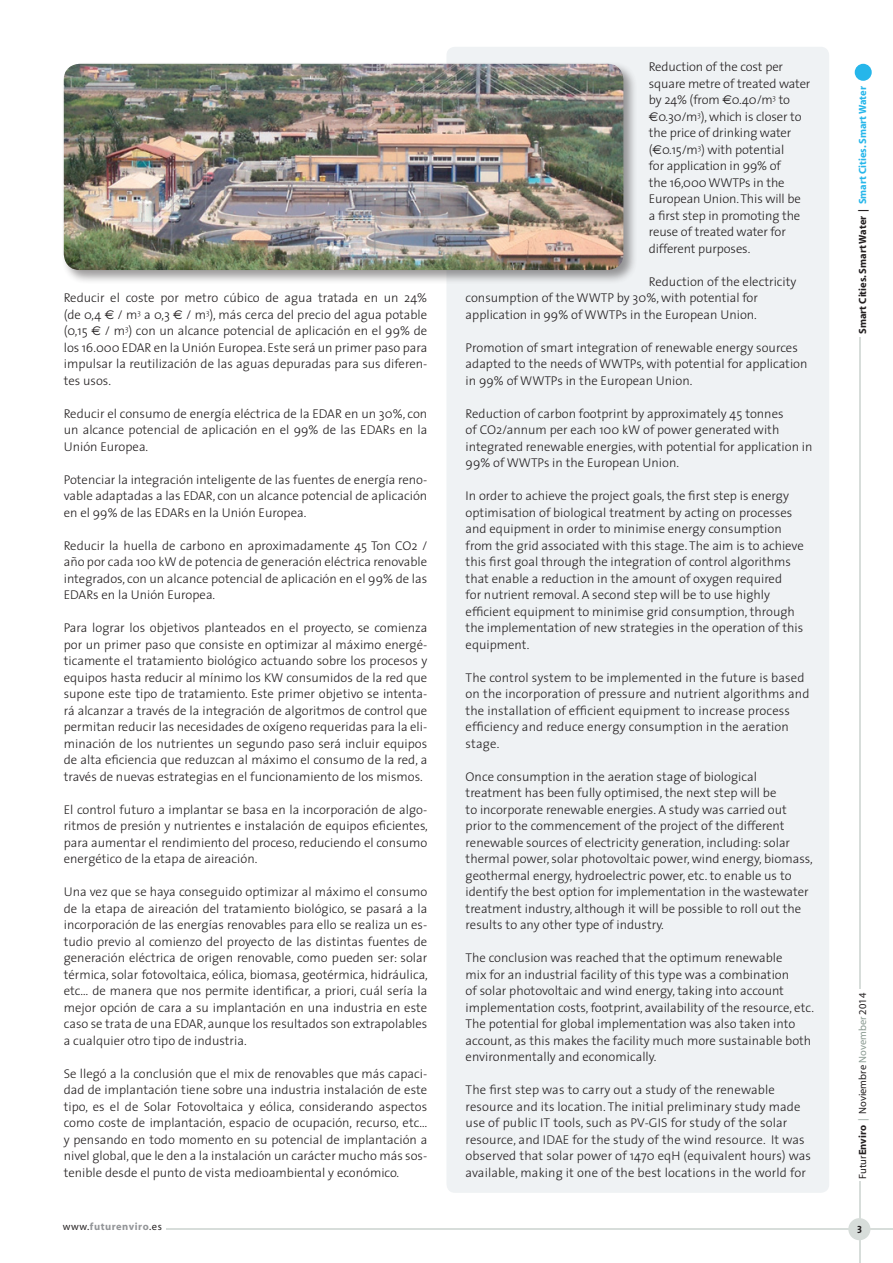
<style>
.page{position:relative;width:893px;height:1263px;background:#fff}
.page>*{position:absolute;margin:0;border:0;box-sizing:border-box;transform-origin:0 0}
.Texto_ingles{font:300 12.75px/16.5px "The Sans";color:#231f20}
.Texto{font:300 12.75px/16.5px "The Sans";color:#231f20;text-align:justify}
.t1{font:700 10.5px "Myriad";color:#231f20}
.t2{font:10.5px "Myriad";color:#231f20}
.t3{font:700 10.5px "Myriad";letter-spacing:.05em;color:#939598}
.t4{font:10.5px "The Sans Bold Caps";color:#231f20}
.s1{font-family:"Euro Sans";font-weight:400}
.s2{color:#26b6ea}
.s3{font-weight:700}
.s4{color:#8b9b92}
.s5{font-weight:400;color:#231f20}
</style>
<div class="page">
<div style="left:446px;top:47px;width:383px;height:1146px;background:#eff2f4;border-radius:9px"></div>
<div style="left:61px;top:61px;width:577px;height:224px;background:#231f20;opacity:.45"></div>
<img style="left:64px;top:64px;width:559px;height:206px">
<div style="left:855px;top:64px;width:17px;height:17px;background:#26b6ea;border-radius:50%"></div>
<hr style="left:859px;top:338px;width:1px;height:650px;background:#d7ddda">
<hr style="left:166px;top:1228px;width:727px;height:2px;background:#d7ddda">
<hr style="left:859px;top:1181px;width:1px;height:82px;background:#d7ddda">
<div style="left:848px;top:1218px;width:22px;height:22px;background:#d7ddda;border-radius:50%"></div>
<p class="Texto" style="left:64px;top:289px;width:365px">Reducir el coste por metro cúbico de agua tratada en un 24% (de 0,4 <span class="s1">€</span> / m<sup>3</sup> a 0,3 <span class="s1">€</span> / m<sup>3</sup>), más cerca del precio del agua potable (0,15 <span class="s1">€</span> / m<sup>3</sup>) con un alcance potencial de aplicación en el 99% de los 16.000 EDAR en la Unión Europea. Este será un primer paso para impulsar la reutilización de las aguas depuradas para sus diferen&shy;tes usos.</p>
<p class="Texto" style="left:64px;top:405px;width:365px">Reducir el consumo de energía eléctrica de la EDAR en un 30%, con un alcance potencial de aplicación en el 99% de las EDARs en la Unión Europea.</p>
<p class="Texto" style="left:64px;top:471px;width:365px">Potenciar la integración inteligente de las fuentes de energía reno&shy;vable adaptadas a las EDAR, con un alcance potencial de aplicación en el 99% de las EDARs en la Unión Europea.</p>
<p class="Texto" style="left:64px;top:537px;width:365px">Reducir la huella de carbono en aproximadamente 45 Ton CO2 / año por cada 100 kW de potencia de generación eléctrica renovable integrados, con un alcance potencial de aplicación en el 99% de las EDARs en la Unión Europea.</p>
<p class="Texto" style="left:64px;top:619px;width:365px">Para lograr los objetivos planteados en el proyecto, se comienza por un primer paso que consiste en optimizar al máximo energé&shy;ticamente el tratamiento biológico actuando sobre los procesos y equipos hasta reducir al mínimo los KW consumidos de la red que supone este tipo de tratamiento. Este primer objetivo se intenta&shy;rá alcanzar a través de la integración de algoritmos de control que permitan reducir las necesidades de oxígeno requeridas para la eli&shy;minación de los nutrientes un segundo paso será incluir equipos de alta eficiencia que reduzcan al máximo el consumo de la red, a través de nuevas estrategias en el funcionamiento de los mismos.</p>
<p class="Texto" style="left:64px;top:801px;width:366px">El control futuro a implantar se basa en la incorporación de algo&shy;ritmos de presión y nutrientes e instalación de equipos eficientes, para aumentar el rendimiento del proceso, reduciendo el consumo energético de la etapa de aireación.</p>
<p class="Texto" style="left:64px;top:883px;width:366px">Una vez que se haya conseguido optimizar al máximo el consumo de la etapa de aireación del tratamiento biológico, se pasará a la incorporación de las energías renovables para ello se realiza un es&shy;tudio previo al comienzo del proyecto de las distintas fuentes de generación eléctrica de origen renovable, como pueden ser: solar térmica, solar fotovoltaica, eólica, biomasa, geotérmica, hidráulica, etc… de manera que nos permite identificar, a priori, cuál sería la mejor opción de cara a su implantación en una industria en este caso se trata de una EDAR, aunque los resultados son extrapolables a cualquier otro tipo de industria.</p>
<p class="Texto" style="left:64px;top:1065px;width:365px">Se llegó a la conclusión que el mix de renovables que más capaci&shy;dad de implantación tiene sobre una industria instalación de este tipo, es el de Solar Fotovoltaica y eólica, considerando aspectos como coste de implantación, espacio de ocupación, recurso, etc… y pensando en todo momento en su potencial de implantación a nivel global, que le den a la instalación un carácter mucho más sos&shy;tenible desde el punto de vista medioambiental y económico.</p>
<p class="Texto_ingles" style="left:649px;top:58px;width:163px">Reduction of the cost per square metre of treated water by 24% (from <span class="s1">€</span>0.40/m<sup>3</sup> to <span class="s1">€</span>0.30/m<sup>3</sup>), which is closer to the price of drinking water (<span class="s1">€</span>0.15/m<sup>3</sup>) with potential<br>for application in 99% of<br>the 16,000 WWTPs in the<br>European Union. This will be a first step in promoting the reuse of treated water for different purposes.</p>
<p class="Texto_ingles" style="left:466px;top:273px;width:332px;text-indent:183px">Reduction of the electricity consumption of the WWTP by 30%, with potential for application in 99% of WWTPs in the European Union.</p>
<p class="Texto_ingles" style="left:466px;top:339px;width:343px">Promotion of smart integration of renewable energy sources adapted to the needs of WWTPs, with potential for application in 99% of WWTPs in the European Union.</p>
<p class="Texto_ingles" style="left:466px;top:405px;width:348px">Reduction of carbon footprint by approximately 45 tonnes<br>of CO2/annum per each 100 kW of power generated with integrated renewable energies, with potential for application in 99% of WWTPs in the European Union.</p>
<p class="Texto_ingles" style="left:466px;top:487px;width:340px">In order to achieve the project goals, the first step is energy optimisation of biological treatment by acting on processes and equipment in order to minimise energy consumption from the grid associated with this stage. The aim is to achieve this first goal through the integration of control algorithms that enable a reduction in the amount of oxygen required<br>for nutrient removal. A second step will be to use highly efficient equipment to minimise grid consumption, through the implementation of new strategies in the operation of this equipment.</p>
<p class="Texto_ingles" style="left:466px;top:669px;width:345px">The control system to be implemented in the future is based on the incorporation of pressure and nutrient algorithms and the installation of efficient equipment to increase process efficiency and reduce energy consumption in the aeration stage.</p>
<p class="Texto_ingles" style="left:466px;top:768px;width:349px">Once consumption in the aeration stage of biological treatment has been fully optimised, the next step will be<br>to incorporate renewable energies. A study was carried out prior to the commencement of the project of the different renewable sources of electricity generation, including: solar thermal power, solar photovoltaic power, wind energy, biomass, geothermal energy, hydroelectric power, etc. to enable us to identify the best option for implementation in the wastewater treatment industry, although it will be possible to roll out the results to any other type of industry.</p>
<p class="Texto_ingles" style="left:466px;top:949px;width:350px">The conclusion was reached that the optimum renewable<br>mix for an industrial facility of this type was a combination<br>of solar photovoltaic and wind energy, taking into account implementation costs, footprint, availability of the resource, etc.<br>The potential for global implementation was also taken into account, as this makes the facility much more sustainable both environmentally and economically.</p>
<p class="Texto_ingles" style="left:466px;top:1081px;width:347px">The first step was to carry out a study of the renewable resource and its location. The initial preliminary study made use of public IT tools, such as PV-GIS for study of the solar resource, and IDAE for the study of the wind resource. It was observed that solar power of 1470 eqH (equivalent hours) was available, making it one of the best locations in the world for</p>
<p class="t1" style="left:857px;top:334px;width:249px;rotate:-90deg">Smart Cities. Smart Water | <span class="s2">Smart Cities. Smart Water</span></p>
<p class="t2" style="left:857px;top:1178px;width:187px;rotate:-90deg">Futur<span class="s3">Enviro</span> <span class="s4">|</span> Noviembre <span class="s4">November</span> 2014</p>
<p class="t3" style="left:63px;top:1221px;width:100px"><span class="s5">www.</span>futurenviro<span class="s5">.es</span></p>
<p class="t4" style="left:857px;top:1220px;width:6px">3</p>
</div>
